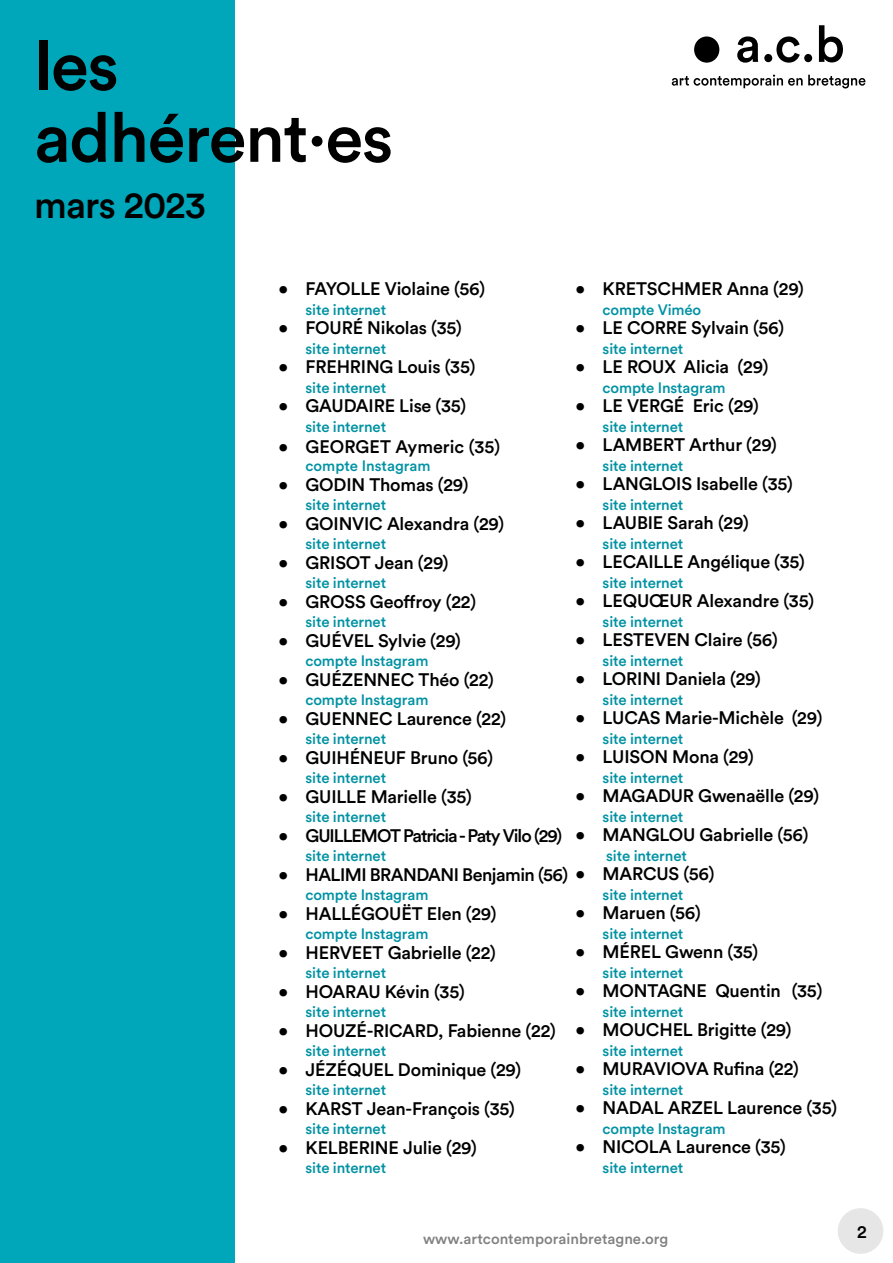
<style>
.page{position:relative;width:893px;height:1263px;background:#fff}
.page>*{position:absolute;margin:0;border:0;box-sizing:border-box;transform-origin:0 0}
.t1{font:500 69px/72px "Circular Std";letter-spacing:-.02em;color:#000}
.t2{font:500 37.5px "Circular Std";letter-spacing:-.02em;color:#000}
.t3{font:500 18px "Circular Std";letter-spacing:-.01em;color:#000}
.t4{font:500 18px "Circular Std";letter-spacing:-.03em;color:#000}
.t5{font:500 18px "Circular Std";letter-spacing:-.06em;color:#000}
.t6{font:500 15px "Circular Std";letter-spacing:-.01em;color:#0092a3}
.t7{font:500 15px "Circular Std";color:#000}
</style>
<div class="page">
<div style="left:838px;top:1209px;width:45px;height:44px;background:#e6e6e6;border-radius:50%"></div>
<div style="left:838px;top:1208px;width:45px;height:46px;border:2px solid #000;border-radius:50%"></div>
<div style="left:0;top:0;width:234px;height:1263px;background:#00a6ba"></div>
<div style="left:694px;top:36px;width:25px;height:27px;background:#000;border-radius:50%"></div>
<svg style="left:764px;top:25px;width:79px;height:38px"></svg>
<svg style="left:737px;top:36px;width:21px;height:27px"></svg>
<svg style="left:672px;top:75px;width:193px;height:13px"></svg>
<h1 class="t1" style="left:34px;top:28px;width:361px">les adhérent·es</h1>
<h2 class="t2" style="left:34px;top:181px;width:173px">mars 2023</h2>
<p class="t3" style="left:279px;top:278px;width:70px">• FAYOLL</p>
<p class="t3" style="left:370px;top:278px;width:116px">E Violaine (56)</p>
<p class="t6" style="left:306px;top:300px;width:82px">site internet</p>
<p class="t3" style="left:278px;top:317px;width:50px">• FOUR</p>
<p class="t3" style="left:353px;top:317px;width:111px">É Nikolas (35)</p>
<p class="t6" style="left:306px;top:339px;width:82px">site internet</p>
<p class="t3" style="left:279px;top:356px;width:198px">• FREHRI NG Louis (35)</p>
<p class="t6" style="left:306px;top:378px;width:82px">site internet</p>
<p class="t3" style="left:279px;top:395px;width:189px">• GAUDAIR E Lise (35)</p>
<p class="t6" style="left:306px;top:417px;width:82px">site internet</p>
<p class="t3" style="left:279px;top:436px;width:223px">• GEORGET Aymeric (35)</p>
<p class="t6" style="left:306px;top:457px;width:127px">compte I nstagram</p>
<p class="t3" style="left:279px;top:473px;width:191px">• GODI N Thomas (29)</p>
<p class="t6" style="left:306px;top:496px;width:82px">site internet</p>
<p class="t3" style="left:279px;top:512px;width:227px">• GOI NVI C Alexandra (29)</p>
<p class="t6" style="left:305px;top:535px;width:82px">site internet</p>
<p class="t3" style="left:279px;top:551px;width:172px">• GRI SOT Jean (29)</p>
<p class="t6" style="left:306px;top:574px;width:82px">site internet</p>
<p class="t3" style="left:279px;top:590px;width:199px">• GROSS Geoffroy (22)</p>
<p class="t6" style="left:306px;top:613px;width:82px">site internet</p>
<p class="t3" style="left:279px;top:629px;width:184px">• GUÉVEL Sylvie (29)</p>
<p class="t6" style="left:306px;top:652px;width:124px">compte I nstagram</p>
<p class="t3" style="left:279px;top:668px;width:217px">• GUÉZENNEC Théo (22)</p>
<p class="t6" style="left:306px;top:691px;width:124px">compte I nstagram</p>
<p class="t3" style="left:279px;top:707px;width:229px">• GUENNEC Laurence (22)</p>
<p class="t6" style="left:306px;top:730px;width:82px">site internet</p>
<p class="t3" style="left:279px;top:746px;width:216px">• GUI HÉNEUF Bruno (56)</p>
<p class="t6" style="left:306px;top:769px;width:82px">site internet</p>
<p class="t3" style="left:279px;top:785px;width:51px">• GUILL</p>
<p class="t3" style="left:356px;top:785px;width:117px">E Marielle (35)</p>
<p class="t6" style="left:306px;top:808px;width:82px">site internet</p>
<p class="t3" style="left:279px;top:824px;width:49px">• GUILL</p>
<p class="t5" style="left:352px;top:824px;width:212px">EMOT Patricia - Paty Vilo (29)</p>
<p class="t6" style="left:306px;top:847px;width:82px">site internet</p>
<p class="t4" style="left:279px;top:863px;width:437px">• HALI MI BRANDANI Benjamin (56) • MARCU S (56)</p>
<p class="t6" style="left:306px;top:886px;width:124px">compte I nstagram</p>
<p class="t3" style="left:279px;top:902px;width:220px">• HALLÉGOU ËT Elen (29)</p>
<p class="t6" style="left:306px;top:925px;width:124px">compte I nstagram</p>
<p class="t3" style="left:279px;top:941px;width:219px">• HERVEET Gabrielle (22)</p>
<p class="t6" style="left:306px;top:964px;width:82px">site internet</p>
<p class="t3" style="left:279px;top:980px;width:188px">• HOARAU Kévin (35)</p>
<p class="t6" style="left:306px;top:1003px;width:82px">site internet</p>
<p class="t3" style="left:279px;top:1019px;width:279px">• HOUZÉ-RICARD, Fabienne (22)</p>
<p class="t6" style="left:306px;top:1042px;width:82px">site internet</p>
<p class="t3" style="left:279px;top:1058px;width:244px">• JÉZÉQUEL Dominique (29)</p>
<p class="t6" style="left:306px;top:1081px;width:82px">site internet</p>
<p class="t3" style="left:279px;top:1097px;width:238px">• KARST Jean-François (35)</p>
<p class="t6" style="left:306px;top:1120px;width:82px">site internet</p>
<p class="t3" style="left:279px;top:1136px;width:200px">• KELBERI NE Julie (29)</p>
<p class="t6" style="left:306px;top:1159px;width:82px">site internet</p>
<p class="t3" style="left:576px;top:278px;width:230px">• KRETSCHMER Anna (29)</p>
<p class="t6" style="left:603px;top:300px;width:100px">compte Viméo</p>
<p class="t3" style="left:576px;top:317px;width:78px">• LE CORR</p>
<p class="t3" style="left:677px;top:317px;width:109px">E Sylvain (56)</p>
<p class="t6" style="left:603px;top:339px;width:82px">site internet</p>
<p class="t3" style="left:576px;top:356px;width:64px">• LE ROU</p>
<p class="t3" style="left:664px;top:356px;width:106px">X Alicia (29)</p>
<p class="t6" style="left:603px;top:378px;width:124px">compte I nstagram</p>
<p class="t3" style="left:576px;top:395px;width:185px">• LE VERGÉ Eric (29)</p>
<p class="t6" style="left:603px;top:417px;width:82px">site internet</p>
<p class="t3" style="left:576px;top:434px;width:203px">• LAMBERT Arthur (29)</p>
<p class="t6" style="left:603px;top:456px;width:82px">site internet</p>
<p class="t3" style="left:576px;top:473px;width:219px">• LANGLOIS Isabelle (35)</p>
<p class="t6" style="left:603px;top:495px;width:82px">site internet</p>
<p class="t3" style="left:576px;top:512px;width:175px">• LAUBI E Sarah (29)</p>
<p class="t6" style="left:603px;top:534px;width:82px">site internet</p>
<p class="t3" style="left:576px;top:551px;width:231px">• LECAILLE Angélique (35)</p>
<p class="t6" style="left:603px;top:573px;width:82px">site internet</p>
<p class="t3" style="left:576px;top:590px;width:240px">• LEQUŒUR Alexandre (35)</p>
<p class="t6" style="left:603px;top:612px;width:82px">site internet</p>
<p class="t3" style="left:576px;top:629px;width:204px">• LESTEVEN Claire (56)</p>
<p class="t6" style="left:603px;top:651px;width:82px">site internet</p>
<p class="t3" style="left:576px;top:668px;width:38px">• LORI</p>
<p class="t3" style="left:642px;top:668px;width:120px">NI Daniela (29)</p>
<p class="t6" style="left:603px;top:690px;width:82px">site internet</p>
<p class="t3" style="left:576px;top:707px;width:248px">• LUCAS Marie-Michèle (29)</p>
<p class="t6" style="left:603px;top:729px;width:82px">site internet</p>
<p class="t3" style="left:576px;top:746px;width:180px">• LUISON Mona (29)</p>
<p class="t6" style="left:603px;top:768px;width:82px">site internet</p>
<p class="t3" style="left:576px;top:785px;width:245px">• MAGADUR Gwenaëlle (29)</p>
<p class="t6" style="left:603px;top:807px;width:82px">site internet</p>
<p class="t3" style="left:576px;top:824px;width:96px">• MANGLOU</p>
<p class="t3" style="left:699px;top:824px;width:110px">Gabrielle (56)</p>
<p class="t6" style="left:606px;top:846px;width:82px">site internet</p>
<p class="t6" style="left:603px;top:885px;width:82px">site internet</p>
<p class="t3" style="left:576px;top:902px;width:127px">• Maruen (56)</p>
<p class="t6" style="left:603px;top:924px;width:82px">site internet</p>
<p class="t3" style="left:576px;top:941px;width:184px">• MÉREL Gwenn (35)</p>
<p class="t6" style="left:603px;top:963px;width:82px">site internet</p>
<p class="t3" style="left:576px;top:980px;width:248px">• MONTAGNE Quentin (35)</p>
<p class="t6" style="left:603px;top:1002px;width:82px">site internet</p>
<p class="t3" style="left:576px;top:1019px;width:217px">• MOUCHEL Brigitte (29)</p>
<p class="t6" style="left:603px;top:1041px;width:82px">site internet</p>
<p class="t3" style="left:576px;top:1058px;width:225px">• MURAVIOVA Rufina (22)</p>
<p class="t6" style="left:603px;top:1080px;width:82px">site internet</p>
<p class="t3" style="left:576px;top:1097px;width:263px">• NADAL ARZEL Laurence (35)</p>
<p class="t6" style="left:603px;top:1119px;width:124px">compte I nstagram</p>
<p class="t3" style="left:576px;top:1136px;width:212px">• NI COLA Laurence (35)</p>
<p class="t6" style="left:603px;top:1158px;width:82px">site internet</p>
<p class="t7" style="left:423px;top:1230px;width:247px">www.artcontemporainbretagne.org</p>
<p class="t3" style="left:857px;top:1220px;width:11px">2</p>
</div>
